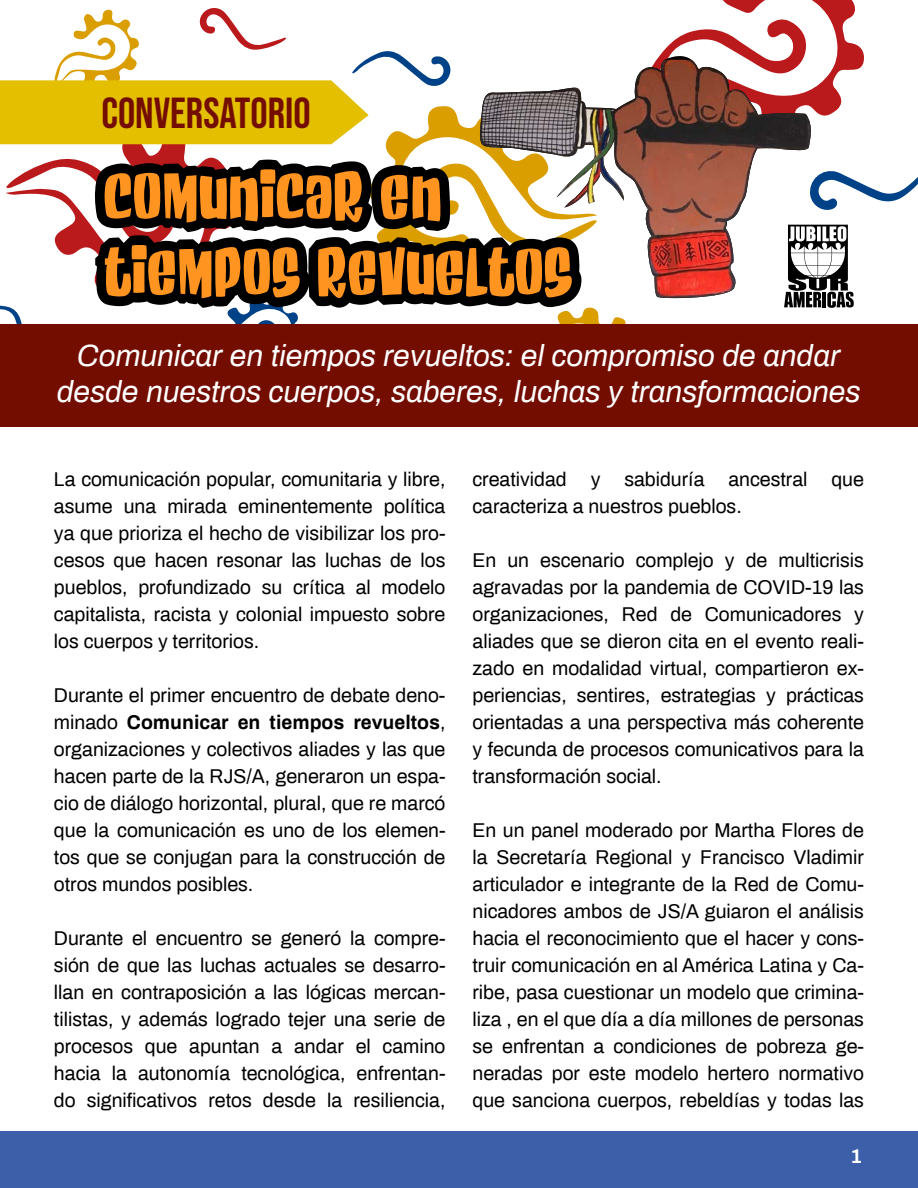
<style>
.page{position:relative;width:918px;height:1188px;background:#fff}
.page>*{position:absolute;margin:0;border:0;box-sizing:border-box;transform-origin:0 0}
.t1{font:43.2px "Bebas Neue";color:#730d00}
.t2{font:italic 30px/36px "Archivo";color:#fff;text-align:center}
.t3{font:19.5px/27px "Archivo";color:#000;text-align:justify}
.t4{font:700 19.5px "Archivo";color:#fff}
.s1{font-weight:700}
</style>
<div class="page">
<div style="left:0;top:1132px;width:918px;height:56px;background:#3d5fa9"></div>
<svg style="left:0;top:0;width:918px;height:324px"></svg>
<svg style="left:94px;top:160px;width:488px;height:148px"></svg>
<svg style="left:104px;top:169px;width:374px;height:130px;background:#915e27"></svg>
<svg style="left:478px;top:47px;width:336px;height:253px"></svg>
<img style="left:480px;top:60px;width:331px;height:238px">
<div style="left:0;top:324px;width:918px;height:102px;background:#730d00"></div>
<h1 class="t1" style="left:101px;top:89px;width:211px">CONVERSATORIO</h1>
<h2 class="t2" style="left:57px;top:337px;width:805px">Comunicar en tiempos revueltos: el compromiso de andar desde nuestros cuerpos, saberes, luchas y transformaciones</h2>
<p class="t3" style="left:54px;top:465px;width:393px">La comunicación popular, comunitaria y libre, asume una mirada eminentemente política ya que prioriza el hecho de visibilizar los pro&shy;cesos que hacen resonar las luchas de los pueblos, profundizado su crítica al modelo capitalista, racista y colonial impuesto sobre los cuerpos y territorios.</p>
<p class="t3" style="left:54px;top:681px;width:393px">Durante el primer encuentro de debate deno&shy;minado <span class="s1">Comunicar en tiempos revueltos</span>, organizaciones y colectivos aliades y las que hacen parte de la RJS/A, generaron un espa&shy;cio de diálogo horizontal, plural, que re marcó que la comunicación es uno de los elemen&shy;tos que se conjugan para la construcción de otros mundos posibles.</p>
<p class="t3" style="left:54px;top:924px;width:393px">Durante el encuentro se generó la compre&shy;sión de que las luchas actuales se desarro&shy;llan en contraposición a las lógicas mercan&shy;tilistas, y además logrado tejer una serie de procesos que apuntan a andar el camino hacia la autonomía tecnológica, enfrentan&shy;do significativos retos desde la resiliencia,</p>
<p class="t3" style="left:473px;top:465px;width:393px">creatividad y sabiduría ancestral que caracteriza a nuestros pueblos.</p>
<p class="t3" style="left:473px;top:546px;width:393px">En un escenario complejo y de multicrisis agravadas por la pandemia de COVID-19 las organizaciones, Red de Comunicadores y aliades que se dieron cita en el evento reali&shy;zado en modalidad virtual, compartieron ex&shy;periencias, sentires, estrategias y prácticas orientadas a una perspectiva más coherente y fecunda de procesos comunicativos para la transformación social.</p>
<p class="t3" style="left:473px;top:816px;width:393px">En un panel moderado por Martha Flores de la Secretaría Regional y Francisco Vladimir articulador e integrante de la Red de Comu&shy;nicadores ambos de JS/A guiaron el análisis hacia el reconocimiento que el hacer y cons&shy;truir comunicación en al América Latina y Ca&shy;ribe, pasa cuestionar un modelo que crimina&shy;liza , en el que día a día millones de personas se enfrentan a condiciones de pobreza ge&shy;neradas por este modelo hertero normativo que sanciona cuerpos, rebeldías y todas las</p>
<p class="t4" style="left:851px;top:1143px;width:12px">1</p>
</div>
